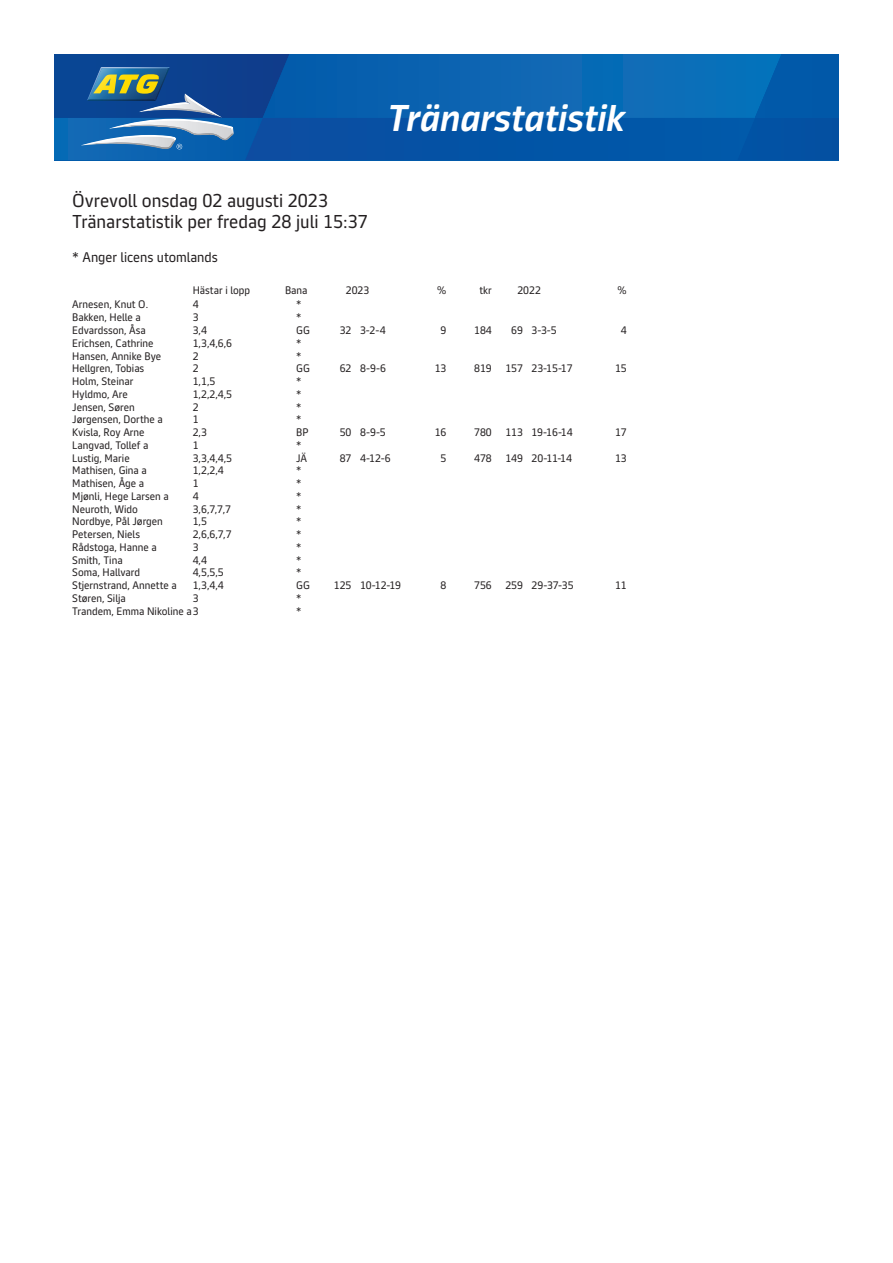
<style>
.page{position:relative;width:893px;height:1263px;background:#fff}
.page>*{position:absolute;margin:0;border:0;box-sizing:border-box;transform-origin:0 0}
.t1{font:italic 700 36px "ATG Text";color:#fff}
.t2{font:18px/21.6px "ATG Text";color:#231f20}
.t3{font:13.5px "ATG Text";color:#231f20}
.t4{font:10.5px "ATG Text";color:#231f20}
</style>
<div class="page">
<svg style="left:54px;top:54px;width:785px;height:106px;background:#105ea8"></svg>
<h1 class="t1" style="left:387px;top:100px;width:239px">Tränarstatistik</h1>
<h2 class="t2" style="left:72px;top:189px;width:297px">Övrevoll onsdag 02 augusti 2023<br>Tränarstatistik per fredag 28 juli 15:37</h2>
<p class="t3" style="left:72px;top:249px;width:147px">* Anger licens utomlands</p>
<p class="t4" style="left:193px;top:284px;width:59px">Hästar i lopp</p>
<p class="t4" style="left:285px;top:284px;width:24px">Bana</p>
<p class="t4" style="left:346px;top:284px;width:25px">2023</p>
<p class="t4" style="left:437px;top:284px;width:11px">%</p>
<p class="t4" style="left:479px;top:284px;width:14px">tkr</p>
<p class="t4" style="left:517px;top:284px;width:25px">2022</p>
<p class="t4" style="left:618px;top:284px;width:11px">%</p>
<p class="t4" style="left:72px;top:298px;width:77px">Arnesen, Knut O.</p>
<p class="t4" style="left:193px;top:298px;width:7px">4</p>
<p class="t4" style="left:296px;top:298px;width:7px">*</p>
<p class="t4" style="left:72px;top:311px;width:70px">Bakken, Helle a</p>
<p class="t4" style="left:193px;top:311px;width:7px">3</p>
<p class="t4" style="left:296px;top:311px;width:7px">*</p>
<p class="t4" style="left:72px;top:324px;width:75px">Edvardsson, Åsa</p>
<p class="t4" style="left:193px;top:324px;width:16px">3,4</p>
<p class="t4" style="left:296px;top:324px;width:15px">GG</p>
<p class="t4" style="left:340px;top:324px;width:47px">32 3-2-4</p>
<p class="t4" style="left:441px;top:324px;width:7px">9</p>
<p class="t4" style="left:474px;top:324px;width:19px">184</p>
<p class="t4" style="left:511px;top:324px;width:47px">69 3-3-5</p>
<p class="t4" style="left:621px;top:324px;width:7px">4</p>
<p class="t4" style="left:72px;top:337px;width:83px">Erichsen, Cathrine</p>
<p class="t4" style="left:193px;top:337px;width:41px">1,3,4,6,6</p>
<p class="t4" style="left:296px;top:337px;width:7px">*</p>
<p class="t4" style="left:72px;top:349px;width:90px">Hansen, Annike Bye</p>
<p class="t4" style="left:193px;top:349px;width:7px">2</p>
<p class="t4" style="left:296px;top:349px;width:7px">*</p>
<p class="t4" style="left:72px;top:362px;width:74px">Hellgren, Tobias</p>
<p class="t4" style="left:193px;top:362px;width:7px">2</p>
<p class="t4" style="left:296px;top:362px;width:15px">GG</p>
<p class="t4" style="left:340px;top:362px;width:48px">62 8-9-6</p>
<p class="t4" style="left:435px;top:362px;width:13px">13</p>
<p class="t4" style="left:474px;top:362px;width:19px">819</p>
<p class="t4" style="left:505px;top:362px;width:69px">157 23-15-17</p>
<p class="t4" style="left:615px;top:362px;width:13px">15</p>
<p class="t4" style="left:72px;top:375px;width:63px">Holm, Steinar</p>
<p class="t4" style="left:193px;top:375px;width:24px">1,1,5</p>
<p class="t4" style="left:296px;top:375px;width:7px">*</p>
<p class="t4" style="left:72px;top:388px;width:57px">Hyldmo, Are</p>
<p class="t4" style="left:193px;top:388px;width:41px">1,2,2,4,5</p>
<p class="t4" style="left:296px;top:388px;width:7px">*</p>
<p class="t4" style="left:72px;top:401px;width:64px">Jensen, Søren</p>
<p class="t4" style="left:193px;top:401px;width:7px">2</p>
<p class="t4" style="left:296px;top:401px;width:7px">*</p>
<p class="t4" style="left:72px;top:413px;width:92px">Jørgensen, Dorthe a</p>
<p class="t4" style="left:193px;top:413px;width:7px">1</p>
<p class="t4" style="left:296px;top:413px;width:7px">*</p>
<p class="t4" style="left:72px;top:426px;width:74px">Kvisla, Roy Arne</p>
<p class="t4" style="left:193px;top:426px;width:16px">2,3</p>
<p class="t4" style="left:296px;top:426px;width:14px">BP</p>
<p class="t4" style="left:340px;top:426px;width:48px">50 8-9-5</p>
<p class="t4" style="left:435px;top:426px;width:13px">16</p>
<p class="t4" style="left:474px;top:426px;width:19px">780</p>
<p class="t4" style="left:506px;top:426px;width:68px">113 19-16-14</p>
<p class="t4" style="left:615px;top:426px;width:13px">17</p>
<p class="t4" style="left:72px;top:439px;width:78px">Langvad, Tollef a</p>
<p class="t4" style="left:193px;top:439px;width:7px">1</p>
<p class="t4" style="left:296px;top:439px;width:7px">*</p>
<p class="t4" style="left:72px;top:452px;width:59px">Lustig, Marie</p>
<p class="t4" style="left:193px;top:452px;width:41px">3,3,4,4,5</p>
<p class="t4" style="left:296px;top:452px;width:12px">JÄ</p>
<p class="t4" style="left:340px;top:452px;width:52px">87 4-12-6</p>
<p class="t4" style="left:441px;top:452px;width:7px">5</p>
<p class="t4" style="left:474px;top:452px;width:19px">478</p>
<p class="t4" style="left:505px;top:452px;width:68px">149 20-11-14</p>
<p class="t4" style="left:615px;top:452px;width:13px">13</p>
<p class="t4" style="left:72px;top:464px;width:76px">Mathisen, Gina a</p>
<p class="t4" style="left:193px;top:464px;width:32px">1,2,2,4</p>
<p class="t4" style="left:296px;top:464px;width:7px">*</p>
<p class="t4" style="left:72px;top:477px;width:73px">Mathisen, Åge a</p>
<p class="t4" style="left:193px;top:477px;width:7px">1</p>
<p class="t4" style="left:296px;top:477px;width:7px">*</p>
<p class="t4" style="left:72px;top:490px;width:98px">Mjønli, Hege Larsen a</p>
<p class="t4" style="left:193px;top:490px;width:7px">4</p>
<p class="t4" style="left:296px;top:490px;width:7px">*</p>
<p class="t4" style="left:72px;top:503px;width:67px">Neuroth, Wido</p>
<p class="t4" style="left:193px;top:503px;width:40px">3,6,7,7,7</p>
<p class="t4" style="left:296px;top:503px;width:7px">*</p>
<p class="t4" style="left:72px;top:515px;width:92px">Nordbye, Pål Jørgen</p>
<p class="t4" style="left:193px;top:515px;width:16px">1,5</p>
<p class="t4" style="left:296px;top:515px;width:7px">*</p>
<p class="t4" style="left:72px;top:528px;width:69px">Petersen, Niels</p>
<p class="t4" style="left:193px;top:528px;width:40px">2,6,6,7,7</p>
<p class="t4" style="left:296px;top:528px;width:7px">*</p>
<p class="t4" style="left:72px;top:541px;width:86px">Rådstoga, Hanne a</p>
<p class="t4" style="left:193px;top:541px;width:7px">3</p>
<p class="t4" style="left:296px;top:541px;width:7px">*</p>
<p class="t4" style="left:72px;top:554px;width:52px">Smith, Tina</p>
<p class="t4" style="left:193px;top:554px;width:16px">4,4</p>
<p class="t4" style="left:296px;top:554px;width:7px">*</p>
<p class="t4" style="left:72px;top:566px;width:69px">Soma, Hallvard</p>
<p class="t4" style="left:193px;top:566px;width:32px">4,5,5,5</p>
<p class="t4" style="left:296px;top:566px;width:7px">*</p>
<p class="t4" style="left:72px;top:579px;width:106px">Stjernstrand, Annette a</p>
<p class="t4" style="left:193px;top:579px;width:32px">1,3,4,4</p>
<p class="t4" style="left:296px;top:579px;width:15px">GG</p>
<p class="t4" style="left:334px;top:579px;width:69px">125 10-12-19</p>
<p class="t4" style="left:441px;top:579px;width:7px">8</p>
<p class="t4" style="left:474px;top:579px;width:19px">756</p>
<p class="t4" style="left:505px;top:579px;width:70px">259 29-37-35</p>
<p class="t4" style="left:615px;top:579px;width:13px">11</p>
<p class="t4" style="left:72px;top:592px;width:55px">Støren, Silja</p>
<p class="t4" style="left:193px;top:592px;width:7px">3</p>
<p class="t4" style="left:296px;top:592px;width:7px">*</p>
<p class="t4" style="left:72px;top:605px;width:128px">Trandem, Emma Nikoline a3</p>
<p class="t4" style="left:296px;top:605px;width:7px">*</p>
</div>
